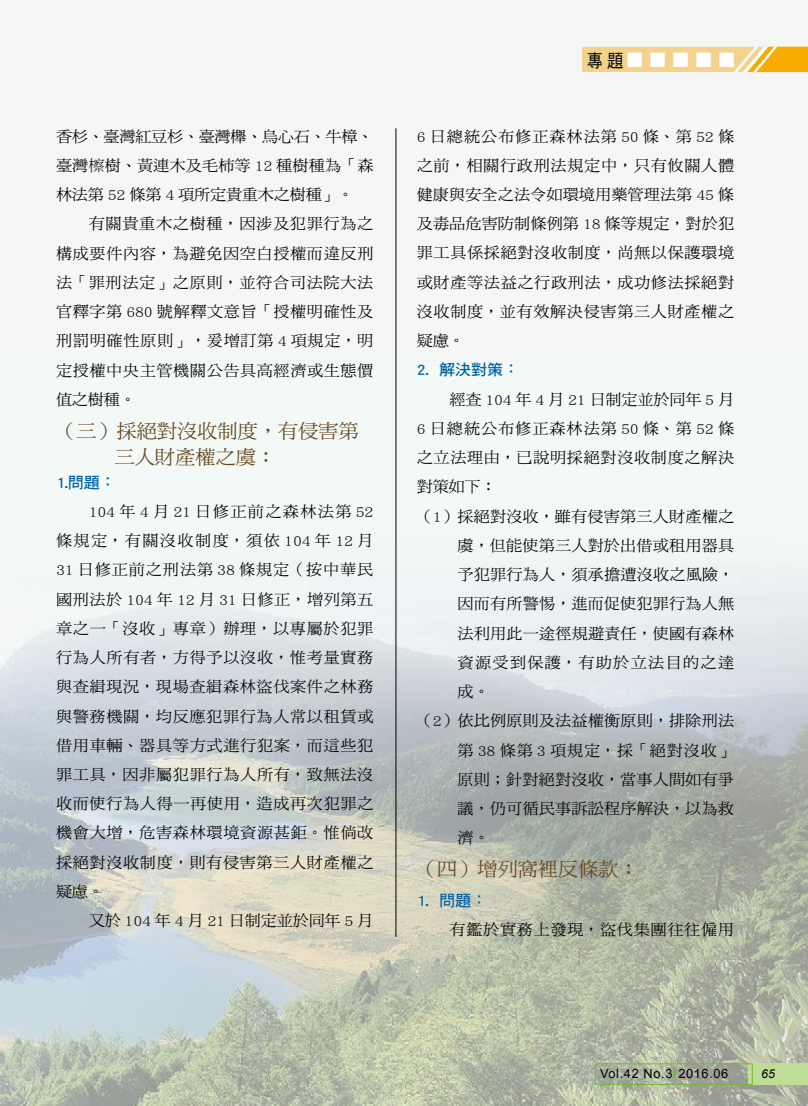
<style>
.page{position:relative;width:808px;height:1106px;background:#fff}
.page>*{position:absolute;margin:0;border:0;box-sizing:border-box;transform-origin:0 0}
.t1{font:19.5px/26.7px "DF Ming Std W5";letter-spacing:-.015em;color:#654720;scale:1.05 1}
.t2{font:15.45px/29.2px "DF Ming Std W5";letter-spacing:.035em;color:#000;text-align:justify;scale:1.05 1}
.t3{font:15.45px "DF Ming Std W5";letter-spacing:.01em;color:#000;scale:1.05 1}
.t4{font:15.45px "DF Ming Std W5";letter-spacing:.005em;color:#000;scale:1.05 1}
.t5{font:15.45px "DF Ming Std W5";letter-spacing:-.015em;color:#000;scale:1.05 1}
.t6{font:15.45px "DF Ming Std W5";letter-spacing:.055em;color:#000;scale:1.05 1}
.t7{font:15.45px "DF Hei Std W7";letter-spacing:-.015em;color:#0061a3;scale:1.05 1}
.t8{font:15.45px "DF Ming Std W5";letter-spacing:.08em;color:#000;scale:1.05 1}
.t9{font:300 14.4px "ST Heiti TC";color:#fff}
.t10{font:12.75px "Arial";letter-spacing:.05em;color:#000}
.t11{font:italic 12.15px "Arial";color:#000}
.s1{font-family:"Ming Li U"}
.s2{font-family:"DF Hei Std W5";font-weight:400;font-size:18px;color:#000}
.s3{font-family:"ST Heiti TC";font-weight:300;font-size:10.65px;color:#6fba2c}
</style>
<div class="page">
<img style="left:0;top:0;width:808px;height:1106px">
<hr style="left:396px;top:128px;width:1px;height:808px;background:#000">
<div style="left:748px;top:1063px;width:60px;height:21px;background:#c0dd98"></div>
<svg style="left:582px;top:47px;width:226px;height:25px;background:#f4cb74"></svg>
<div style="left:595px;top:1063px;width:158px;height:21px;border:1px solid #6fba2c"></div>
<p class="t2" style="left:56px;top:121px;width:304px">香杉、臺灣紅豆杉、臺灣櫸、烏心石、牛樟、臺灣<span class="s1">檫</span>樹、黃連木及毛柿等 12 種樹種為「森林法第 52 條第 4 項所定貴重木之樹種」。</p>
<p class="t2" style="left:56px;top:209px;width:304px;text-indent:33px">有關貴重木之樹種，因涉及犯罪行為之構成要件內容，為避免因空白授權而違反刑法「罪刑法定」之原則，並符合司法院大法官釋字第 680 號解釋文意旨「授權明確性及刑罰明確性原則」，爰增訂第 4 項規定，明定授權中央主管機關公告具高經濟或生態價值之樹種。</p>
<p class="t1" style="left:115px;top:417px;width:234px;text-indent:-59px">（三）採絕對沒收制度，有侵害第三人財產權之虞：</p>
<p class="t7" style="left:56px;top:473px;width:59px">1.問題：</p>
<p class="t2" style="left:56px;top:496px;width:304px;text-indent:33px">104 年 4 月 21 日修正前之森林法第 52條規定，有關沒收制度，須依 104 年 12 月31 日修正前之刑法第 38 條規定（按中華民國刑法於 104 年 12 月 31 日修正，增列第五章之一「沒收」專章）辦理，以專屬於犯罪行為人所有者，方得予以沒收，惟考量實務與查緝現況，現場查緝森林盜伐案件之林務與警務機關，均反應犯罪行為人常以租賃或借用車輛、器具等方式進行犯案，而這些犯罪工具，因非屬犯罪行為人所有，致無法沒收而使行為人得一再使用，造成再次犯罪之機會大增，危害森林環境資源甚鉅。惟倘改採絕對沒收制度，則有侵害第三人財產權之疑慮。</p>
<p class="t5" style="left:89px;top:912px;width:273px">又於 104 年 4 月 21 日制定並於同年 5 月</p>
<p class="t9" style="left:587px;top:48px;width:149px"><span class="s2">專題</span>█████</p>
<p class="t2" style="left:417px;top:121px;width:304px">6 日總統公布修正森林法第 50 條、第 52 條之前，相關行政刑法規定中，只有攸關人體健康與安全之法令如環境用藥管理法第 45 條及毒品危害防制條例第 18 條等規定，對於犯罪工具係採絕對沒收制度，尚無以保護環境或財產等法益之行政刑法，成功修法採絕對沒收制度，並有效解決侵害第三人財產權之疑慮。</p>
<p class="t7" style="left:417px;top:361px;width:99px">2. 解決對策：</p>
<p class="t5" style="left:449px;top:391px;width:273px">經查 104 年 4 月 21 日制定並於同年 5 月</p>
<p class="t6" style="left:417px;top:420px;width:304px">6 日總統公布修正森林法第 50 條、第 52 條</p>
<p class="t2" style="left:417px;top:443px;width:304px">之立法理由，已說明採絕對沒收制度之解決</p>
<p class="t2" style="left:417px;top:472px;width:78px">對策如下：</p>
<p class="t3" style="left:417px;top:507px;width:304px">（1）採絕對沒收，雖有侵害第三人財產權之</p>
<p class="t4" style="left:458px;top:537px;width:265px">虞，但能使第三人對於出借或租用器具</p>
<p class="t3" style="left:458px;top:566px;width:265px">予犯罪行為人，須承擔遭沒收之風險，</p>
<p class="t4" style="left:458px;top:595px;width:265px">因而有所警惕，進而促使犯罪行為人無</p>
<p class="t4" style="left:458px;top:624px;width:265px">法利用此一途徑規避責任，使國有森林</p>
<p class="t8" style="left:458px;top:654px;width:265px">資源受到保護，有助於立法目的之達</p>
<p class="t2" style="left:458px;top:676px;width:32px">成。</p>
<p class="t3" style="left:417px;top:712px;width:304px">（2）依比例原則及法益權衡原則，排除刑法</p>
<p class="t2" style="left:458px;top:735px;width:265px">第 38 條第 3 項規定，採「絕對沒收」</p>
<p class="t3" style="left:458px;top:770px;width:265px">原則；針對絕對沒收，當事人間如有爭</p>
<p class="t3" style="left:458px;top:800px;width:265px">議，仍可循民事訴訟程序解決，以為救</p>
<p class="t2" style="left:458px;top:822px;width:32px">濟。</p>
<p class="t1" style="left:417px;top:855px;width:213px">（四）增列窩裡反條款：</p>
<p class="t7" style="left:417px;top:892px;width:69px">1. 問題：</p>
<p class="t2" style="left:449px;top:915px;width:273px">有鑑於實務上發現，盜伐集團往往僱用</p>
<p class="t10" style="left:600px;top:1064px;width:130px">Vol.42 No.3<span class="s3">■</span> 2016.06</p>
<p class="t11" style="left:761px;top:1065px;width:15px">65</p>
</div>
